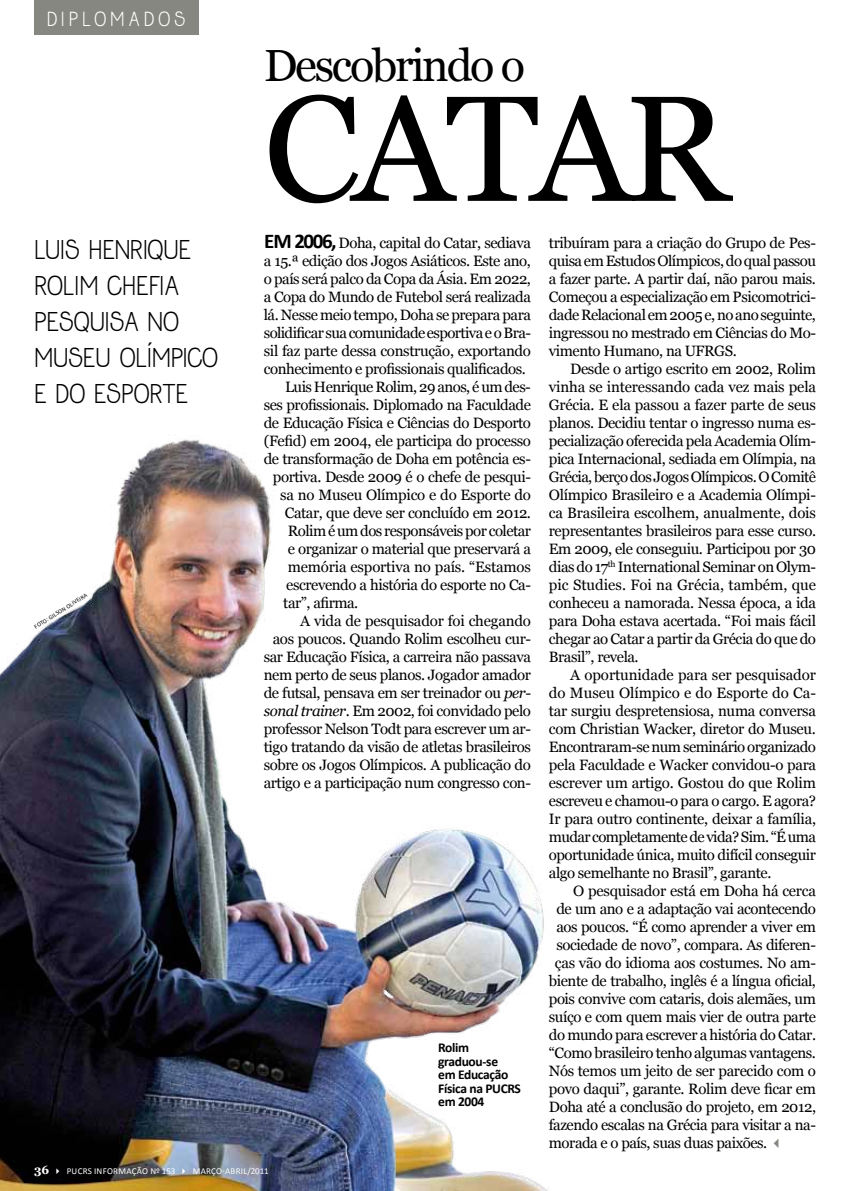
<style>
.page{position:relative;width:851px;height:1191px;background:#fff}
.page>*{position:absolute;margin:0;border:0;box-sizing:border-box;transform-origin:0 0}
.t1{font:150px "Georgia";color:#000}
.t2{font:45px "Georgia";letter-spacing:-.05em;color:#000}
.t3{font:24px/36px "Jolly";letter-spacing:-.025em;color:#000}
.t4{font:18px "Jolly";letter-spacing:.2em;color:#fff}
.t5{font:15px/18px "Georgia";letter-spacing:-.03em;color:#000;text-align:justify}
.t6{font:15px "Georgia";letter-spacing:-.01em;color:#000}
.t7{font:700 13.5px/13.5px "Calibri";letter-spacing:-.025em;color:#000}
.t8{font:9px "Calibri";letter-spacing:.03em;color:#fff}
.t9{font:6px "Calibri";color:#000}
.s1{font-family:"Calibri";font-weight:700;font-size:21px}
.s2{font-style:italic}
.s3{color:#878781}
.s4{font-family:"Georgia";font-weight:700;font-size:12px}
</style>
<div class="page">
<img style="left:0;top:439px;width:549px;height:752px">
<div style="left:34px;top:0;width:164px;height:34px;background:#878781"></div>
<p class="t4" style="left:47px;top:7px;width:140px">DIPLOMADOS</p>
<h3 class="t3" style="left:34px;top:232px;width:186px">LUIS HENRIQUE<br>ROLIM CHEFIA<br>PESQUISA NO<br>MUSEU OLÍMPICO<br>E DO ESPORTE</h3>
<p class="t9" style="left:33px;top:624px;width:62px;rotate:-32deg">FOTO: GI LSON OLIVEIRA</p>
<h2 class="t2" style="left:264px;top:38px;width:263px">Descobrindo o</h2>
<h1 class="t1" style="left:264px;top:58px;width:186px">Catar</h1>
<p class="t5" style="left:264px;top:234px;width:268px"><span class="s1">Em 2006,</span> Doha, capital do Catar, sediava</p>
<p class="t5" style="left:264px;top:252px;width:268px">a 15.ª edição dos Jogos Asiáticos. Este ano,</p>
<p class="t5" style="left:264px;top:270px;width:269px">o país será palco da Copa da Ásia. Em 2022,</p>
<p class="t5" style="left:264px;top:288px;width:268px">a Copa do Mundo de Futebol será realizada</p>
<p class="t5" style="left:264px;top:306px;width:269px">lá. Nesse meio tempo, Doha se prepara para</p>
<p class="t5" style="left:264px;top:324px;width:268px">solidificar sua comunidade esportiva e o Bra-</p>
<p class="t5" style="left:264px;top:342px;width:268px">sil faz parte dessa construção, exportando</p>
<p class="t5" style="left:264px;top:360px;width:263px">conhecimento e profissionais qualificados.</p>
<p class="t5" style="left:285px;top:378px;width:247px">Luis Henrique Rolim, 29 anos, é um des-</p>
<p class="t5" style="left:264px;top:396px;width:268px">ses profissionais. Diplomado na Faculdade</p>
<p class="t5" style="left:264px;top:414px;width:268px">de Educação Física e Ciências do Desporto</p>
<p class="t5" style="left:264px;top:432px;width:268px">(Fefid) em 2004, ele participa do processo</p>
<p class="t5" style="left:264px;top:450px;width:268px">de transformação de Doha em potência es-</p>
<p class="t5" style="left:273px;top:468px;width:259px">portiva. Desde 2009 é o chefe de pesqui-</p>
<p class="t5" style="left:280px;top:486px;width:252px">sa no Museu Olímpico e do Esporte do</p>
<p class="t5" style="left:285px;top:504px;width:248px">Catar, que deve ser concluído em 2012.</p>
<p class="t5" style="left:288px;top:522px;width:244px">Rolim é um dos responsáveis por coletar</p>
<p class="t5" style="left:288px;top:540px;width:245px">e organizar o material que preservará a</p>
<p class="t6" style="left:288px;top:558px;width:245px">memória esportiva no país. “Estamos</p>
<p class="t5" style="left:286px;top:576px;width:246px">escrevendo a história do esporte no Ca-</p>
<p class="t5" style="left:283px;top:594px;width:76px">tar”, afirma.</p>
<p class="t5" style="left:300px;top:612px;width:232px">A vida de pesquisador foi chegando</p>
<p class="t5" style="left:273px;top:630px;width:259px">aos poucos. Quando Rolim escolheu cur-</p>
<p class="t5" style="left:264px;top:648px;width:268px">sar Educação Física, a carreira não passava</p>
<p class="t5" style="left:264px;top:666px;width:268px">nem perto de seus planos. Jogador amador</p>
<p class="t5" style="left:264px;top:684px;width:268px">de futsal, pensava em ser treinador ou <span class="s2">per-</span></p>
<p class="t5" style="left:264px;top:702px;width:268px"><span class="s2">sonal trainer</span>. Em 2002, foi convidado pelo</p>
<p class="t5" style="left:264px;top:720px;width:268px">professor Nelson Todt para escrever um ar-</p>
<p class="t5" style="left:264px;top:738px;width:268px">tigo tratando da visão de atletas brasileiros</p>
<p class="t5" style="left:264px;top:756px;width:268px">sobre os Jogos Olímpicos. A publicação do</p>
<p class="t5" style="left:264px;top:774px;width:269px">artigo e a participação num congresso con-</p>
<p class="t7" style="left:438px;top:1041px;width:83px">Rolim graduou-se<br>em Educação<br>Física na PUCRS em 2004</p>
<p class="t5" style="left:549px;top:234px;width:269px">tribuíram para a criação do Grupo de Pes&shy;quisa em Estudos Olímpicos, do qual passou a fazer parte. A partir daí, não parou mais.<br>Começou a especialização em Psicomotrici&shy;dade Relacional em 2005 e, no ano seguinte, ingressou no mestrado em Ciências do Mo&shy;vimento Humano, na UFRGS.</p>
<p class="t5" style="left:548px;top:360px;width:269px;text-indent:21px">Desde o artigo escrito em 2002, Rolim vinha se interessando cada vez mais pela Grécia. E ela passou a fazer parte de seus planos. Decidiu tentar o ingresso numa es&shy;pecialização oferecida pela Academia Olím&shy;pica Internacional, sediada em Olímpia, na Grécia, berço dos Jogos Olímpicos. O Comitê Olímpico Brasileiro e a Academia Olímpi&shy;ca Brasileira escolhem, anualmente, dois representantes brasileiros para esse curso.<br>Em 2009, ele conseguiu. Participou por 30 dias do 17<sup>th</sup> International Seminar on Olym&shy;pic Studies. Foi na Grécia, também, que conheceu a namorada. Nessa época, a ida para Doha estava acertada. “Foi mais fácil chegar ao Catar a partir da Grécia do que do Brasil”, revela.</p>
<p class="t5" style="left:548px;top:666px;width:268px;text-indent:21px">A oportunidade para ser pesquisador do Museu Olímpico e do Esporte do Ca&shy;tar surgiu despretensiosa, numa conversa com Christian Wacker, diretor do Museu.<br>Encontraram-se num seminário organizado pela Faculdade e Wacker convidou-o para escrever um artigo. Gostou do que Rolim escreveu e chamou-o para o cargo. E agora?<br>Ir para outro continente, deixar a família, mudar completamente de vida? Sim. “É uma oportunidade única, muito difícil conseguir algo semelhante no Brasil”, garante.</p>
<p class="t5" style="left:573px;top:882px;width:244px">O pesquisador está em Doha há cerca</p>
<p class="t5" style="left:556px;top:900px;width:261px">de um ano e a adaptação vai acontecendo</p>
<p class="t5" style="left:556px;top:918px;width:261px">aos poucos. “É como aprender a viver em</p>
<p class="t5" style="left:556px;top:936px;width:261px">sociedade de novo”, compara. As diferen-</p>
<p class="t5" style="left:554px;top:954px;width:262px">ças vão do idioma aos costumes. No am-</p>
<p class="t5" style="left:548px;top:972px;width:268px">biente de trabalho, inglês é a língua oficial,</p>
<p class="t5" style="left:548px;top:990px;width:268px">pois convive com cataris, dois alemães, um</p>
<p class="t5" style="left:548px;top:1008px;width:268px">suíço e com quem mais vier de outra parte</p>
<p class="t5" style="left:548px;top:1026px;width:268px">do mundo para escrever a história do Catar.</p>
<p class="t5" style="left:548px;top:1044px;width:268px">“Como brasileiro tenho algumas vantagens.</p>
<p class="t5" style="left:548px;top:1062px;width:268px">Nós temos um jeito de ser parecido com o</p>
<p class="t5" style="left:548px;top:1080px;width:268px">povo daqui”, garante. Rolim deve ficar em</p>
<p class="t5" style="left:548px;top:1098px;width:269px">Doha até a conclusão do projeto, em 2012,</p>
<p class="t5" style="left:548px;top:1116px;width:268px">fazendo escalas na Grécia para visitar a na-</p>
<p class="t5" style="left:548px;top:1134px;width:238px">morada e o país, suas duas paixões. <span class="s3">✓</span></p>
<p class="t8" style="left:34px;top:1165px;width:236px"><span class="s4">36</span> ✔ PUCRS INFORMAÇÃO Nº 153 ✔ MARÇO-ABRI L/2011</p>
</div>
